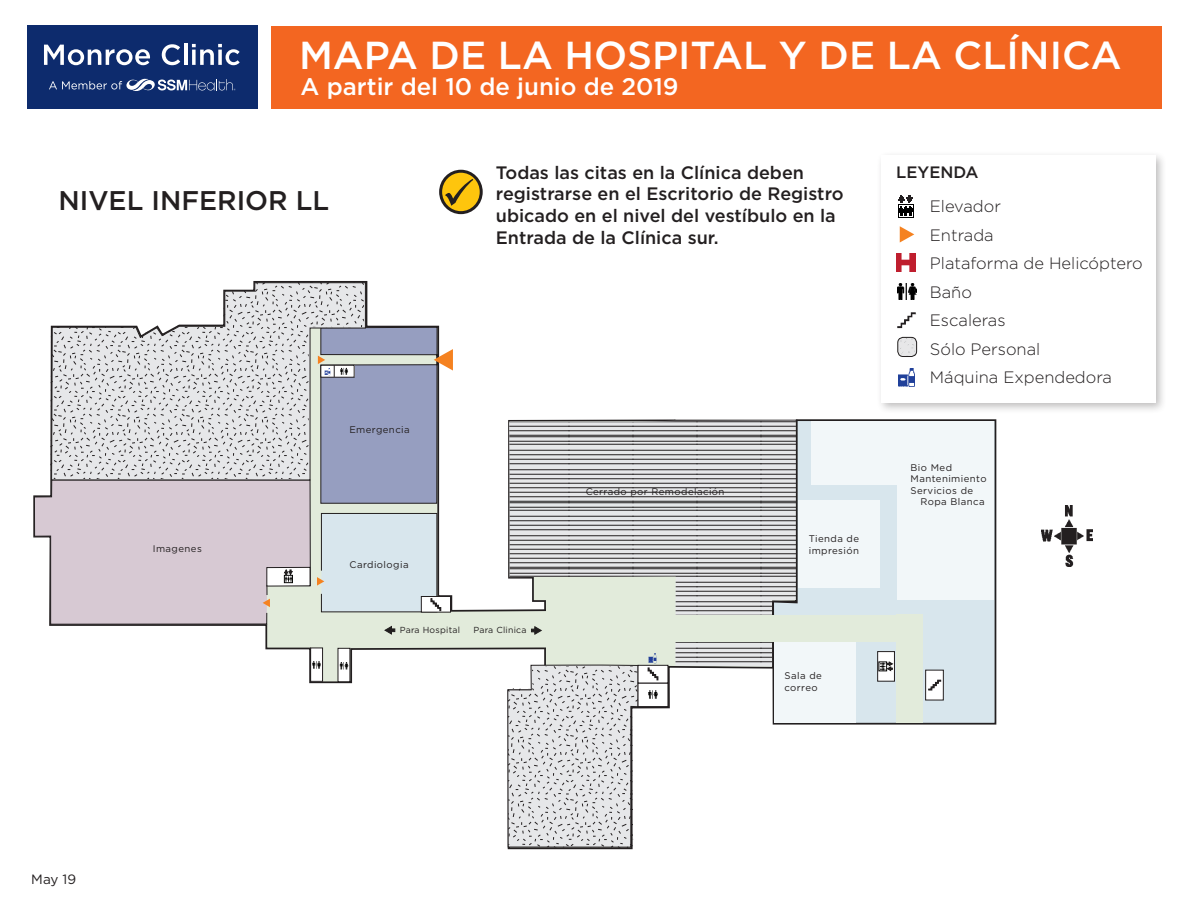
<style>
.page{position:relative;width:1188px;height:918px;background:#fff}
.page>*{position:absolute;margin:0;border:0;box-sizing:border-box;transform-origin:0 0}
.t1{font:500 39px "Gotham";color:#fff}
.t2{font:500 27px "Gotham";color:#231f20}
.t3{font:500 24px "Gotham";color:#fff}
.t4{font:500 18px/21.6px "Gotham";color:#231f20}
.t5{font:300 16.5px "Gotham";color:#231f20}
.t6{font:500 16.5px "Gotham";color:#231f20}
.t7{font:13.5px "Gotham";color:#231f20}
.t8{font:9.6px/11.6px "Gotham";letter-spacing:.045em;color:#231f20}
.t9{font:8.7px "Gotham";letter-spacing:.025em;color:#231f20}
</style>
<div class="page">
<div style="left:271px;top:26px;width:891px;height:83px;background:#f36621"></div>
<img style="left:1041px;top:506px;width:52px;height:61px">
<svg style="left:507px;top:419px;width:264px;height:431px"></svg>
<svg style="left:549px;top:421px;width:222px;height:246px;background:#c0c2c0"></svg>
<svg style="left:771px;top:419px;width:226px;height:306px;background:#c6cfd5"></svg>
<div style="left:798px;top:500px;width:82px;height:87px;background:#f2f7f9"></div>
<div style="left:898px;top:421px;width:96px;height:178px;background:#f2f7f9"></div>
<div style="left:812px;top:421px;width:90px;height:64px;background:#f2f7f9"></div>
<div style="left:638px;top:683px;width:30px;height:24px;background:#fff"></div>
<div style="left:638px;top:683px;width:30px;height:24px;border:1px solid #231f20"></div>
<div style="left:638px;top:665px;width:30px;height:18px;background:#fff"></div>
<svg style="left:647px;top:653px;width:12px;height:28px"></svg>
<svg style="left:648px;top:690px;width:10px;height:9px"></svg>
<svg style="left:33px;top:281px;width:516px;height:403px"></svg>
<div style="left:338px;top:648px;width:12px;height:34px;background:#fff"></div>
<svg style="left:340px;top:662px;width:8px;height:8px"></svg>
<div style="left:421px;top:596px;width:30px;height:16px;background:#fff"></div>
<div style="left:421px;top:596px;width:30px;height:16px;border:1px solid #231f20"></div>
<div style="left:311px;top:648px;width:12px;height:33px;background:#fff"></div>
<div style="left:310px;top:648px;width:13px;height:34px;border:1px solid #231f20"></div>
<svg style="left:312px;top:661px;width:9px;height:8px"></svg>
<svg style="left:34px;top:480px;width:277px;height:145px;background:#d5c9d1"></svg>
<div style="left:284px;top:575px;width:9px;height:8px;border:1px solid #050504"></div>
<svg style="left:317px;top:513px;width:125px;height:99px;background:#d2dee3"></svg>
<svg style="left:50px;top:282px;width:314px;height:197px;background:#dbdbdc"></svg>
<svg style="left:318px;top:327px;width:135px;height:177px;background:#9ea4bc"></svg>
<svg style="left:531px;top:625px;width:12px;height:11px"></svg>
<svg style="left:383px;top:625px;width:13px;height:10px"></svg>
<svg style="left:507px;top:665px;width:131px;height:183px;background:#d5d6d7"></svg>
<div style="left:546px;top:608px;width:23px;height:55px;background:#e2ebdb"></div>
<div style="left:672px;top:615px;width:240px;height:27px;background:#e2ebdb"></div>
<div style="left:896px;top:614px;width:27px;height:109px;background:#e2ebdb"></div>
<div style="left:878px;top:652px;width:16px;height:29px;background:#fff"></div>
<div style="left:877px;top:651px;width:18px;height:30px;border:1px solid #231f20"></div>
<svg style="left:880px;top:661px;width:14px;height:11px"></svg>
<div style="left:878px;top:661px;width:9px;height:10px;border:1px solid #050504"></div>
<div style="left:926px;top:670px;width:17px;height:30px;background:#fff"></div>
<div style="left:925px;top:670px;width:19px;height:30px;border:1px solid #231f20"></div>
<svg style="left:928px;top:679px;width:14px;height:12px"></svg>
<div style="left:774px;top:642px;width:82px;height:81px;background:#f2f7f9"></div>
<div style="left:876px;top:150px;width:291px;height:264px;background:#231f20;opacity:.3"></div>
<div style="left:881px;top:156px;width:275px;height:247px;background:#fff"></div>
<svg style="left:900px;top:226px;width:14px;height:17px"></svg>
<img style="left:898px;top:195px;width:16px;height:23px">
<img style="left:897px;top:312px;width:19px;height:17px">
<img style="left:898px;top:368px;width:16px;height:18px">
<img style="left:898px;top:337px;width:19px;height:20px">
<div style="left:898px;top:337px;width:19px;height:20px;border:1px solid #231f20;border-radius:5px"></div>
<img style="left:898px;top:284px;width:19px;height:16px">
<img style="left:896px;top:254px;width:19px;height:18px">
<div style="left:28px;top:26px;width:230px;height:83px;background:#0d2b6d"></div>
<svg style="left:44px;top:45px;width:106px;height:20px"></svg>
<svg style="left:162px;top:44px;width:18px;height:21px"></svg>
<hr style="left:184px;top:44px;width:3px;height:21px;background:#fff">
<svg style="left:192px;top:44px;width:48px;height:21px"></svg>
<svg style="left:49px;top:78px;width:186px;height:13px"></svg>
<svg style="left:441px;top:171px;width:40px;height:42px"></svg>
<div style="left:439px;top:170px;width:44px;height:44px;border:3px solid #231f20;border-radius:50%"></div>
<svg style="left:445px;top:179px;width:28px;height:27px"></svg>
<p class="t1" style="left:299px;top:29px;width:824px">MAPA DE LA HOSPITAL Y DE LA CLÍNICA</p>
<p class="t3" style="left:301px;top:71px;width:380px">A partir del 10 de junio de 2019</p>
<p class="t2" style="left:58px;top:183px;width:272px">NIVEL INFERIOR LL</p>
<p class="t4" style="left:496px;top:161px;width:349px">Todas las citas en la Clínica deben registrarse en el Escritorio de Registro ubicado en el nivel del vestíbulo en la Entrada de la Clínica sur.</p>
<p class="t8" style="left:153px;top:542px;width:51px">Imagenes</p>
<p class="t8" style="left:349px;top:424px;width:62px">Emergencia</p>
<p class="t8" style="left:350px;top:558px;width:61px">Cardiologia</p>
<p class="t9" style="left:400px;top:624px;width:62px">Para Hospital</p>
<p class="t9" style="left:473px;top:624px;width:55px">Para Clinica</p>
<p class="t8" style="left:586px;top:485px;width:140px">Cerrado por Remodelación</p>
<p class="t8" style="left:809px;top:533px;width:52px">Tienda de impresión</p>
<p class="t8" style="left:785px;top:670px;width:39px">Sala de correo</p>
<p class="t6" style="left:896px;top:161px;width:84px">LEYENDA</p>
<p class="t5" style="left:930px;top:196px;width:73px">Elevador</p>
<p class="t5" style="left:930px;top:224px;width:65px">Entrada</p>
<p class="t5" style="left:930px;top:253px;width:214px">Plataforma de Helicóptero</p>
<p class="t5" style="left:930px;top:281px;width:44px">Baño</p>
<p class="t5" style="left:930px;top:310px;width:77px">Escaleras</p>
<p class="t5" style="left:930px;top:338px;width:112px">Sólo Personal</p>
<p class="t5" style="left:930px;top:367px;width:184px">Máquina Expendedora</p>
<p class="t8" style="left:911px;top:461px;width:43px">Bio Med</p>
<p class="t8" style="left:911px;top:473px;width:78px">Mantenimiento</p>
<p class="t8" style="left:911px;top:484px;width:64px">Servicios de</p>
<p class="t8" style="left:921px;top:496px;width:66px">Ropa Blanca</p>
<p class="t7" style="left:31px;top:871px;width:46px">May 19</p>
</div>
